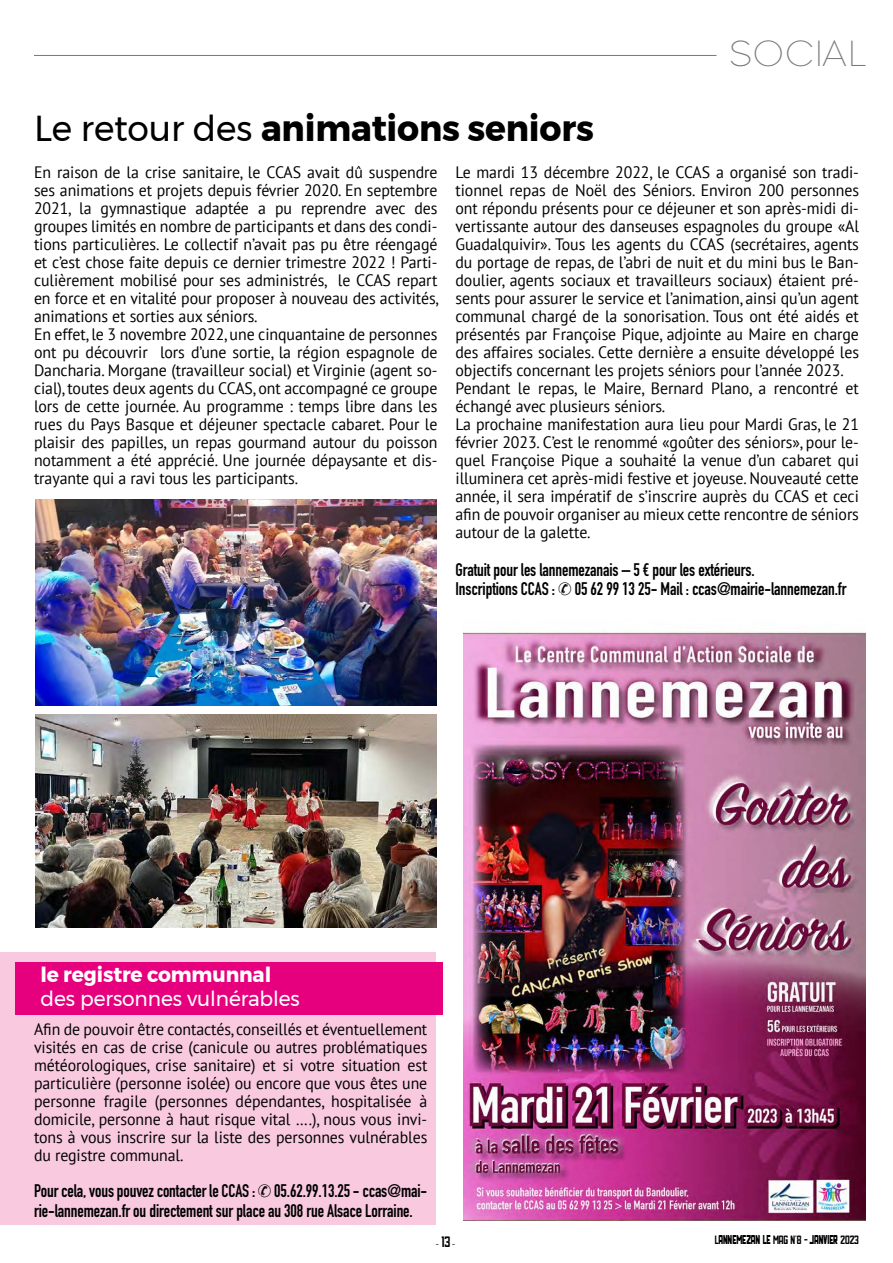
<style>
.page{position:relative;width:893px;height:1263px;background:#fff}
.page>*{position:absolute;margin:0;border:0;box-sizing:border-box;transform-origin:0 0}
.t1{font:700 36px "Gontserrat";letter-spacing:-.005em;color:#000;scale:.96 1}
.t2{font:100 36px "Morn";letter-spacing:.025em;color:#797979;scale:1.04 1}
.t3{font:21px "Gontserrat";letter-spacing:-.005em;color:#fff;scale:.96 1}
.t4{font:700 21px "Gontserrat";letter-spacing:-.005em;color:#fff;scale:.96 1}
.t5{font:700 18px/19.5px "DIN Condensed";letter-spacing:-.005em;color:#000;scale:.96 1}
.t6{font:16.5px/18px "PT Sans";letter-spacing:-.005em;color:#000;scale:.96 1}
.t7{font:12px "Hal Hal";letter-spacing:-.01em;color:#000;scale:.96 1}
.t8{font:9.75px "Avenir";color:#000;scale:.96 1}
.s1{font-weight:400}
.s2{font-family:"Hal Hal";font-size:15px}
</style>
<div class="page">
<hr style="left:34px;top:55px;width:682px;height:1px;background:#797979">
<img style="left:35px;top:714px;width:402px;height:213px">
<img style="left:463px;top:632px;width:402px;height:588px">
<div style="left:0;top:952px;width:436px;height:273px;background:#f8c9df"></div>
<div style="left:15px;top:962px;width:427px;height:52px;background:#e6007d"></div>
<img style="left:35px;top:500px;width:402px;height:205px">
<h1 class="t1" style="left:34px;top:99px;width:585px"><span class="s1">Le retour des</span> animations seniors</h1>
<h1 class="t2" style="left:730px;top:31px;width:132px">SOCIAL</h1>
<p class="t6" style="left:34px;top:163px;width:423px">En raison de la crise sanitaire, le CCAS avait dû suspendre ses animations et projets depuis février 2020. En septembre 2021, la gymnastique adaptée a pu reprendre avec des groupes limités en nombre de participants et dans des condi&shy;tions particulières. Le collectif n’avait pas pu être réengagé et c’est chose faite depuis ce dernier trimestre 2022 ! Parti&shy;culièrement mobilisé pour ses administrés, le CCAS repart en force et en vitalité pour proposer à nouveau des activités, animations et sorties aux séniors.<br>En effet, le 3 novembre 2022, une cinquantaine de personnes ont pu découvrir lors d’une sortie, la région espagnole de Dancharia. Morgane (travailleur social) et Virginie (agent so&shy;cial), toutes deux agents du CCAS, ont accompagné ce groupe lors de cette journée. Au programme : temps libre dans les rues du Pays Basque et déjeuner spectacle cabaret. Pour le plaisir des papilles, un repas gourmand autour du poisson notamment a été apprécié. Une journée dépaysante et dis&shy;trayante qui a ravi tous les participants.</p>
<p class="t6" style="left:455px;top:163px;width:422px">Le mardi 13 décembre 2022, le CCAS a organisé son tradi&shy;tionnel repas de Noël des Séniors. Environ 200 personnes ont répondu présents pour ce déjeuner et son après-midi di&shy;vertissante autour des danseuses espagnoles du groupe «Al Guadalquivir». Tous les agents du CCAS (secrétaires, agents du portage de repas, de l’abri de nuit et du mini bus le Ban&shy;doulier, agents sociaux et travailleurs sociaux) étaient pré&shy;sents pour assurer le service et l’animation, ainsi qu’un agent communal chargé de la sonorisation. Tous ont été aidés et présentés par Françoise Pique, adjointe au Maire en charge des affaires sociales. Cette dernière a ensuite développé les objectifs concernant les projets séniors pour l’année 2023.<br>Pendant le repas, le Maire, Bernard Plano, a rencontré et échangé avec plusieurs séniors.<br>La prochaine manifestation aura lieu pour Mardi Gras, le 21 février 2023. C’est le renommé «goûter des séniors», pour le&shy;quel Françoise Pique a souhaité la venue d’un cabaret qui illuminera cet après-midi festive et joyeuse. Nouveauté cette année, il sera impératif de s’inscrire auprès du CCAS et ceci afin de pouvoir organiser au mieux cette rencontre de séniors autour de la galette.</p>
<p class="t5" style="left:455px;top:560px;width:409px">Gratuit pour les lannemezanais – 5 € pour les extérieurs.<br>Inscriptions CCAS : 05 62 99 13 25- Mail : ccas@mairie-lannemezan.fr</p>
<p class="t4" style="left:40px;top:958px;width:242px">le registre communnal</p>
<p class="t3" style="left:40px;top:983px;width:272px">des personnes vulnérables</p>
<p class="t6" style="left:34px;top:1020px;width:411px;text-align:justify">Afin de pouvoir être contactés, conseillés et éventuellement visités en cas de crise (canicule ou autres problématiques météorologiques, crise sanitaire) et si votre situation est particulière (personne isolée) ou encore que vous êtes une personne fragile (personnes dépendantes, hospitalisée à domicile, personne à haut risque vital ….), nous vous invi&shy;tons à vous inscrire sur la liste des personnes vulnérables du registre communal.</p>
<p class="t5" style="left:34px;top:1181px;width:411px">Pour cela, vous pouvez contacter le CCAS : 05.62.99.13.25 - ccas@mai&shy;rie-lannemezan.fr ou directement sur place au 308 rue Alsace Lorraine.</p>
<p class="t8" style="left:436px;top:1237px;width:22px">- <span class="s2">13</span> -</p>
<p class="t7" style="left:715px;top:1234px;width:152px">LANNEMEZAN LE MAG N°8 - JANVIER 2023</p>
</div>
